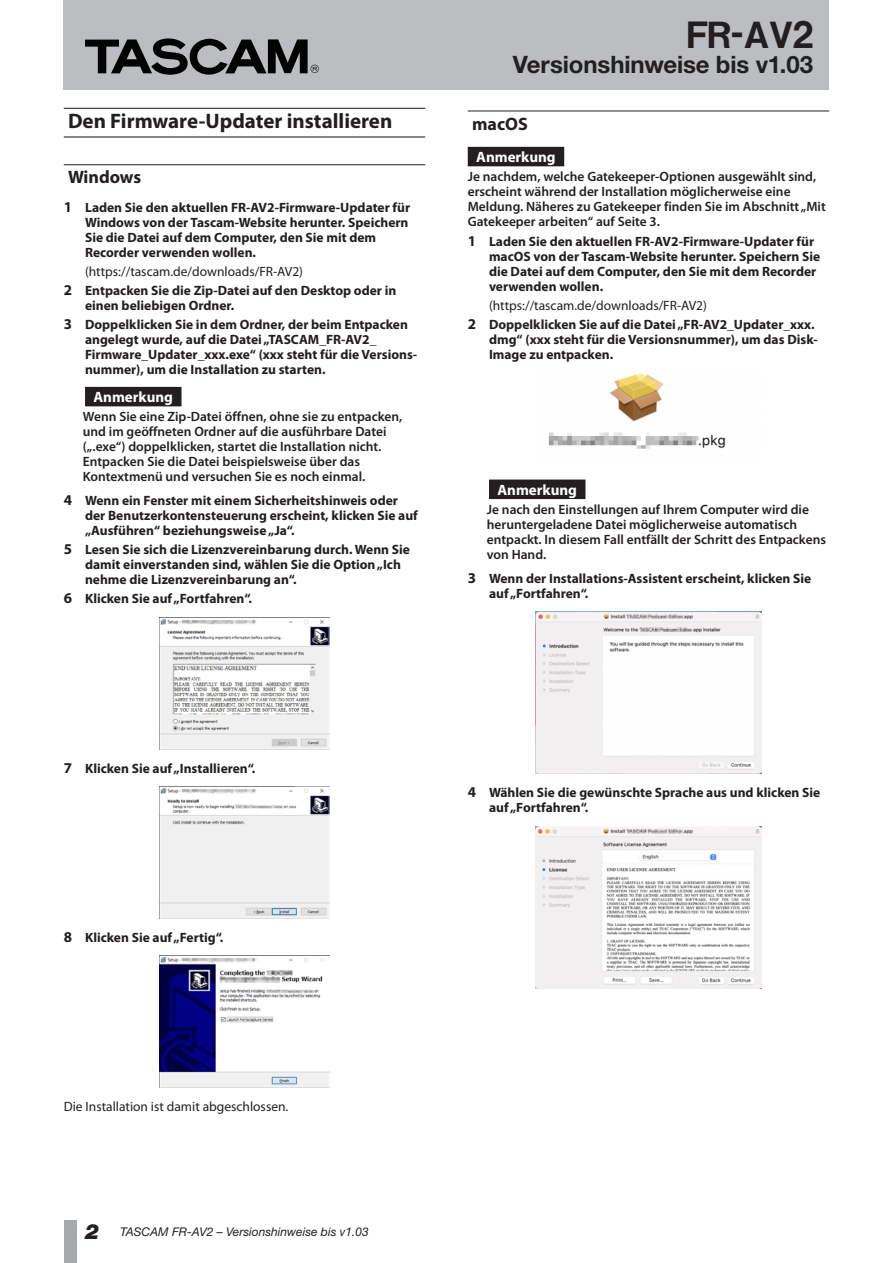
<style>
.page{position:relative;width:893px;height:1263px;background:#fff}
.page>*{position:absolute;margin:0;border:0;box-sizing:border-box;transform-origin:0 0}
.t1{font:33px "Tascam Logo JD";color:#231f20}
.t2{font:700 24px "Helvetica Neue";letter-spacing:-.005em;color:#231f20}
.t3{font:700 21px "Myriad Pro";color:#231f20}
.t4{font:700 18px "Myriad Pro";color:#231f20}
.t5{font:700 15px "Myriad Pro";color:#fff}
.t6{font:700 13.5px/15px "Myriad Pro";color:#231f20}
.t7{font:600 13.5px/15px "Myriad Pro";color:#231f20}
.t8{font:13.5px "Myriad Pro";color:#231f20}
.t9{font:italic 12px "Helvetica Neue";color:#231f20}
.s1{font-size:15px}
.s2{font-weight:400}
.s3{font-weight:900;font-size:21px}
</style>
<div class="page">
<div style="left:64px;top:0;width:765px;height:89px;background:#bcbdc0"></div>
<div style="left:64px;top:1220px;width:13px;height:43px;background:#a8a9ad"></div>
<svg style="left:85px;top:38px;width:234px;height:37px"></svg>
<hr style="left:64px;top:108px;width:361px;height:1px;background:#231f20">
<hr style="left:64px;top:136px;width:361px;height:2px;background:#231f20">
<hr style="left:64px;top:164px;width:361px;height:1px;background:#231f20">
<div style="left:85px;top:387px;width:97px;height:19px;background:#231f20"></div>
<img style="left:159px;top:618px;width:171px;height:131px">
<img style="left:159px;top:787px;width:171px;height:131px">
<img style="left:159px;top:956px;width:171px;height:131px">
<hr style="left:468px;top:111px;width:361px;height:1px;background:#231f20">
<div style="left:468px;top:147px;width:96px;height:19px;background:#231f20"></div>
<div style="left:489px;top:479px;width:96px;height:20px;background:#231f20"></div>
<img style="left:548px;top:373px;width:178px;height:76px">
<img style="left:536px;top:612px;width:225px;height:162px">
<div style="left:531px;top:827px;width:234px;height:161px;background:linear-gradient(to bottom,#f9f7f8,#f8f7f7)"></div>
<img style="left:536px;top:827px;width:225px;height:161px">
<h3 class="t3" style="left:68px;top:108px;width:326px">Den Firmware-Updater installieren</h3>
<h3 class="t4" style="left:68px;top:166px;width:75px">Windows</h3>
<p class="t6" style="left:85px;top:199px;width:327px;text-indent:-21px"><span class="s1">1</span> Laden Sie den aktuellen FR-AV2-Firmware-Updater für Windows von der Tascam-Website herunter. Speichern Sie die Datei auf dem Computer, den Sie mit dem Recorder verwenden wollen.</p>
<p class="t6" style="left:64px;top:261px;width:334px;line-height:19.2px;text-indent:21px"><span class="s2">(https://tascam.de/downloads/FR-AV2)<br></span><span class="s1">2</span> Entpacken Sie die Zip-Datei auf den Desktop oder in</p>
<p class="t6" style="left:64px;top:295px;width:346px;line-height:19.2px;text-indent:21px">einen beliebigen Ordner.<br><span class="s1">3</span> Doppelklicken Sie in dem Ordner, der beim Entpacken</p>
<p class="t6" style="left:85px;top:332px;width:334px">angelegt wurde, auf die Datei „TASCAM_FR-AV2_<br>Firmware_Updater_xxx.exe“ (xxx steht für die Versions&shy;nummer), um die Installation zu starten.</p>
<p class="t5" style="left:94px;top:387px;width:81px">Anmerkung</p>
<p class="t7" style="left:83px;top:409px;width:321px">Wenn Sie eine Zip-Datei öffnen, ohne sie zu entpacken, und im geöffneten Ordner auf die ausführbare Datei („.exe“) doppelklicken, startet die Installation nicht.<br>Entpacken Sie die Datei beispielsweise über das Kontextmenü und versuchen Sie es noch einmal.</p>
<p class="t6" style="left:85px;top:492px;width:334px;text-indent:-21px"><span class="s1">4</span> Wenn ein Fenster mit einem Sicherheitshinweis oder der Benutzerkontensteuerung erscheint, klicken Sie auf „Ausführen“ beziehungsweise „Ja“.</p>
<p class="t6" style="left:85px;top:542px;width:327px;text-indent:-21px"><span class="s1">5</span> Lesen Sie sich die Lizenzvereinbarung durch. Wenn Sie damit einverstanden sind, wählen Sie die Option „Ich nehme die Lizenzvereinbarung an“.</p>
<p class="t6" style="left:64px;top:591px;width:190px"><span class="s1">6</span> Klicken Sie auf „Fortfahren“.</p>
<h1 class="t1" style="left:687px;top:18px;width:127px">FR-AV2</h1>
<h2 class="t2" style="left:513px;top:50px;width:302px">Versionshinweise bis v1.03</h2>
<h3 class="t4" style="left:472px;top:112px;width:57px">macOS</h3>
<p class="t5" style="left:476px;top:147px;width:81px">Anmerkung</p>
<p class="t7" style="left:468px;top:169px;width:360px">Je nachdem, welche Gatekeeper-Optionen ausgewählt sind, erscheint während der Installation möglicherweise eine Meldung. Näheres zu Gatekeeper finden Sie im Abschnitt „Mit Gatekeeper arbeiten“ auf Seite 3.</p>
<p class="t6" style="left:489px;top:233px;width:333px;text-indent:-21px"><span class="s1">1</span> Laden Sie den aktuellen FR-AV2-Firmware-Updater für macOS von der Tascam-Website herunter. Speichern Sie die Datei auf dem Computer, den Sie mit dem Recorder verwenden wollen.</p>
<p class="t6" style="left:468px;top:295px;width:348px;line-height:19.2px;text-indent:21px"><span class="s2">(https://tascam.de/downloads/FR-AV2)<br></span><span class="s1">2</span> Doppelklicken Sie auf die Datei „FR-AV2_Updater_xxx.</p>
<p class="t6" style="left:489px;top:332px;width:330px">dmg“ (xxx steht für die Versionsnummer), um das Disk-<br>Image zu entpacken.</p>
<p class="t5" style="left:497px;top:480px;width:81px">Anmerkung</p>
<p class="t7" style="left:487px;top:502px;width:341px">Je nach den Einstellungen auf Ihrem Computer wird die heruntergeladene Datei möglicherweise automatisch entpackt. In diesem Fall entfällt der Schritt des Entpackens von Hand.</p>
<p class="t6" style="left:489px;top:570px;width:324px;text-indent:-21px"><span class="s1">3</span> Wenn der Installations-Assistent erscheint, klicken Sie auf „Fortfahren“.</p>
<p class="t6" style="left:64px;top:760px;width:193px"><span class="s1">7</span> Klicken Sie auf „Installieren“.</p>
<p class="t6" style="left:64px;top:929px;width:161px"><span class="s1">8</span> Klicken Sie auf „Fertig“.</p>
<p class="t8" style="left:64px;top:1098px;width:226px">Die Installation ist damit abgeschlossen.</p>
<p class="t9" style="left:85px;top:1224px;width:285px"><span class="s3">2</span> TASCAM FR-AV2 – Versionshinweise bis v1.03</p>
<p class="t6" style="left:489px;top:785px;width:333px;text-indent:-21px"><span class="s1">4</span> Wählen Sie die gewünschte Sprache aus und klicken Sie auf „Fortfahren“.</p>
</div>
